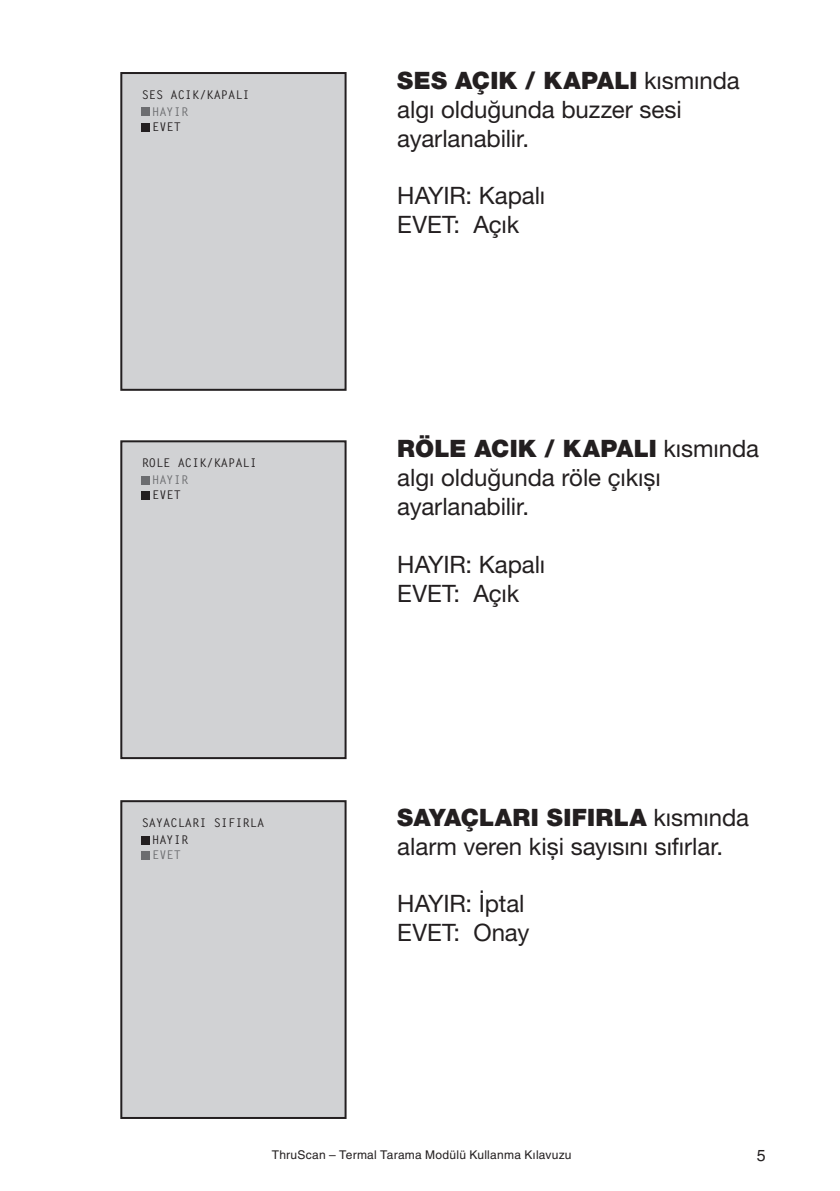
<style>
.page{position:relative;width:840px;height:1191px;background:#fff}
.page>*{position:absolute;margin:0;border:0;box-sizing:border-box;transform-origin:0 0}
.t1{font:24px/28.8px "Helvetica Neue LT Pro";letter-spacing:-.005em;color:#231f20}
.t2{font:16px "Helvetica LT Std";color:#231f20}
.t3{font:700 12px/16.8px "Letter Gothic Std";color:#231f20}
.t4{font:12px "Helvetica LT Std";letter-spacing:.02em;color:#231f20}
.t5{font:700 12px "Letter Gothic Std";color:#6c6d70}
.s1{font-weight:900}
</style>
<div class="page">
<div style="left:121px;top:73px;width:224px;height:317px;background:#d1d2d4"></div>
<div style="left:120px;top:72px;width:226px;height:319px;border:2px solid #231f20"></div>
<div style="left:141px;top:108px;width:8px;height:8px;background:#6c6d70"></div>
<div style="left:141px;top:123px;width:8px;height:8px;background:#231f20"></div>
<div style="left:121px;top:441px;width:224px;height:317px;background:#d1d2d4"></div>
<div style="left:120px;top:440px;width:226px;height:319px;border:2px solid #231f20"></div>
<div style="left:141px;top:476px;width:8px;height:8px;background:#6c6d70"></div>
<div style="left:141px;top:491px;width:8px;height:8px;background:#231f20"></div>
<div style="left:121px;top:801px;width:224px;height:317px;background:#d1d2d4"></div>
<div style="left:120px;top:800px;width:226px;height:319px;border:2px solid #231f20"></div>
<div style="left:141px;top:836px;width:8px;height:8px;background:#231f20"></div>
<div style="left:141px;top:851px;width:8px;height:8px;background:#6c6d70"></div>
<p class="t3" style="left:142px;top:86px;width:109px">SES ACIK/KAPALI</p>
<p class="t5" style="left:152px;top:104px;width:37px">HAYIR</p>
<p class="t3" style="left:152px;top:118px;width:30px">EVET</p>
<p class="t3" style="left:142px;top:455px;width:117px">ROLE ACIK/KAPALI</p>
<p class="t5" style="left:152px;top:472px;width:37px">HAYIR</p>
<p class="t3" style="left:152px;top:486px;width:30px">EVET</p>
<p class="t3" style="left:152px;top:814px;width:113px;text-indent:-10px">SAYACLARI SIFIRLA<br>HAYIR</p>
<p class="t5" style="left:152px;top:847px;width:30px">EVET</p>
<p class="t1" style="left:397px;top:66px;width:344px"><span class="s1">SES AÇIK / KAPALI</span> kısmında algı olduğunda buzzer sesi ayarlanabilir.</p>
<p class="t1" style="left:397px;top:181px;width:149px">HAYIR: Kapalı</p>
<p class="t1" style="left:397px;top:210px;width:123px">EVET: Açık</p>
<p class="t1" style="left:397px;top:434px;width:363px"><span class="s1">RÖLE ACIK / KAPALI</span> kısmında algı olduğunda röle çıkışı ayarlanabilir.</p>
<p class="t1" style="left:397px;top:549px;width:149px">HAYIR: Kapalı</p>
<p class="t1" style="left:397px;top:578px;width:123px">EVET: Açık</p>
<p class="t1" style="left:397px;top:802px;width:353px"><span class="s1">SAYAÇLARI SIFIRLA</span> kısmında alarm veren kişi sayısını sıfırlar.</p>
<p class="t1" style="left:397px;top:889px;width:129px">HAYIR: İptal</p>
<p class="t1" style="left:397px;top:917px;width:134px">EVET: Onay</p>
<p class="t4" style="left:272px;top:1148px;width:301px">ThruScan – Termal Tarama Modülü Kullanma Kılavuzu</p>
<p class="t2" style="left:756px;top:1145px;width:10px">5</p>
</div>
